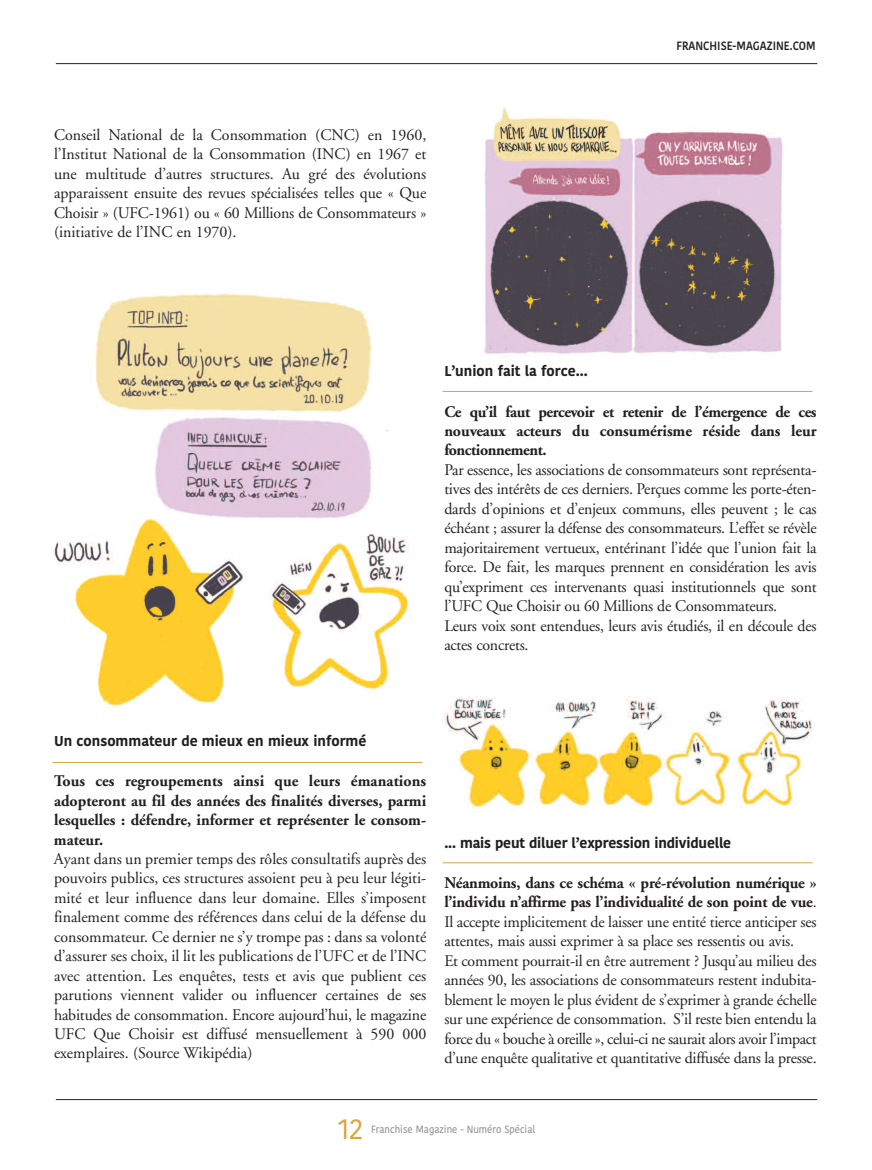
<style>
.page{position:relative;width:872px;height:1170px;background:#fff}
.page>*{position:absolute;margin:0;border:0;box-sizing:border-box;transform-origin:0 0}
.t1{font:30px "Kohinoor Bangla";color:#daa53b}
.t2{font:16.2px/19.5px "Adobe Garamond";letter-spacing:-.015em;color:#231f20;text-align:justify}
.t3{font:700 16.2px/19.5px "Adobe Garamond";letter-spacing:-.005em;color:#231f20;text-align:justify}
.t4{font:700 14.25px "Kohinoor Bangla";color:#231f20}
.t5{font:600 12px "Kohinoor Bangla";color:#231f20;scale:.9 1}
.t6{font:500 10.5px "Kohinoor Bangla";color:#939598;scale:.9 1}
.s1{font-weight:700}
</style>
<div class="page">
<hr style="left:56px;top:63px;width:761px;height:1px;background:#231f20">
<hr style="left:56px;top:1099px;width:761px;height:1px;background:#231f20">
<hr style="left:52px;top:762px;width:370px;height:1px;background:#daa53b">
<img style="left:52px;top:293px;width:357px;height:414px">
<img style="left:484px;top:108px;width:299px;height:249px">
<hr style="left:442px;top:391px;width:370px;height:1px;background:#daa53b">
<hr style="left:442px;top:862px;width:370px;height:1px;background:#daa53b">
<img style="left:442px;top:696px;width:370px;height:116px">
<p class="t2" style="left:54px;top:126px;width:374px">Conseil National de la Consommation (CNC) en 1960, l’Institut National de la Consommation (INC) en 1967 et une multitude d’autres structures. Au gré des évolutions apparaissent ensuite des revues spécialisées telles que « Que Choisir » (UFC-1961) ou « 60 Millions de Consommateurs » (initiative de l’INC en 1970).</p>
<p class="t5" style="left:676px;top:38px;width:156px">FRANCHISE-MAGAZINE.COM</p>
<p class="t4" style="left:444px;top:363px;width:145px">L’union fait la force...</p>
<p class="t3" style="left:444px;top:403px;width:374px">Ce qu’il faut percevoir et retenir de l’émergence de ces nouveaux acteurs du consumérisme réside dans leur fonctionnement.</p>
<p class="t2" style="left:444px;top:461px;width:374px;text-align:left">Par essence, les associations de consommateurs sont représenta&shy;tives des intérêts de ces derniers. Perçues comme les porte-éten&shy;dards d’opinions et d’enjeux communs, elles peuvent ; le cas échéant ; assurer la défense des consommateurs. L’effet se révèle majoritairement vertueux, entérinant l’idée que l’union fait la force. De fait, les marques prennent en considération les avis qu’expriment ces intervenants quasi institutionnels que sont l’UFC Que Choisir ou 60 Millions de Consommateurs.<br>Leurs voix sont entendues, leurs avis étudiés, il en découle des actes concrets.</p>
<p class="t4" style="left:54px;top:732px;width:314px">Un consommateur de mieux en mieux informé</p>
<p class="t3" style="left:54px;top:772px;width:374px">Tous ces regroupements ainsi que leurs émanations adopteront au fil des années des finalités diverses, parmi lesquelles : défendre, informer et représenter le consom&shy;mateur.</p>
<p class="t2" style="left:54px;top:850px;width:374px">Ayant dans un premier temps des rôles consultatifs auprès des pouvoirs publics, ces structures assoient peu à peu leur légiti&shy;mité et leur influence dans leur domaine. Elles s’imposent finalement comme des références dans celui de la défense du consommateur. Ce dernier ne s’y trompe pas : dans sa volonté d’assurer ses choix, il lit les publications de l’UFC et de l’INC avec attention. Les enquêtes, tests et avis que publient ces parutions viennent valider ou influencer certaines de ses habitudes de consommation. Encore aujourd’hui, le magazine UFC Que Choisir est diffusé mensuellement à 590 000 exemplaires. (Source Wikipédia)</p>
<p class="t4" style="left:444px;top:834px;width:288px">... mais peut diluer l’expression individuelle</p>
<p class="t2" style="left:444px;top:874px;width:374px;text-align:left"><span class="s1">Néanmoins, dans ce schéma « pré-révolution numérique » l’individu n’affirme pas l’individualité de son point de vue</span>.<br>Il accepte implicitement de laisser une entité tierce anticiper ses attentes, mais aussi exprimer à sa place ses ressentis ou avis.<br>Et comment pourrait-il en être autrement ? Jusqu’au milieu des années 90, les associations de consommateurs restent indubita&shy;blement le moyen le plus évident de s’exprimer à grande échelle sur une expérience de consommation. S’il reste bien entendu la force du « bouche à oreille », celui-ci ne saurait alors avoir l’impact d’une enquête qualitative et quantitative diffusée dans la presse.</p>
<h1 class="t1" style="left:338px;top:1110px;width:27px">12</h1>
<p class="t6" style="left:371px;top:1122px;width:184px">Franchise Magazine - Numéro Spécial</p>
</div>
